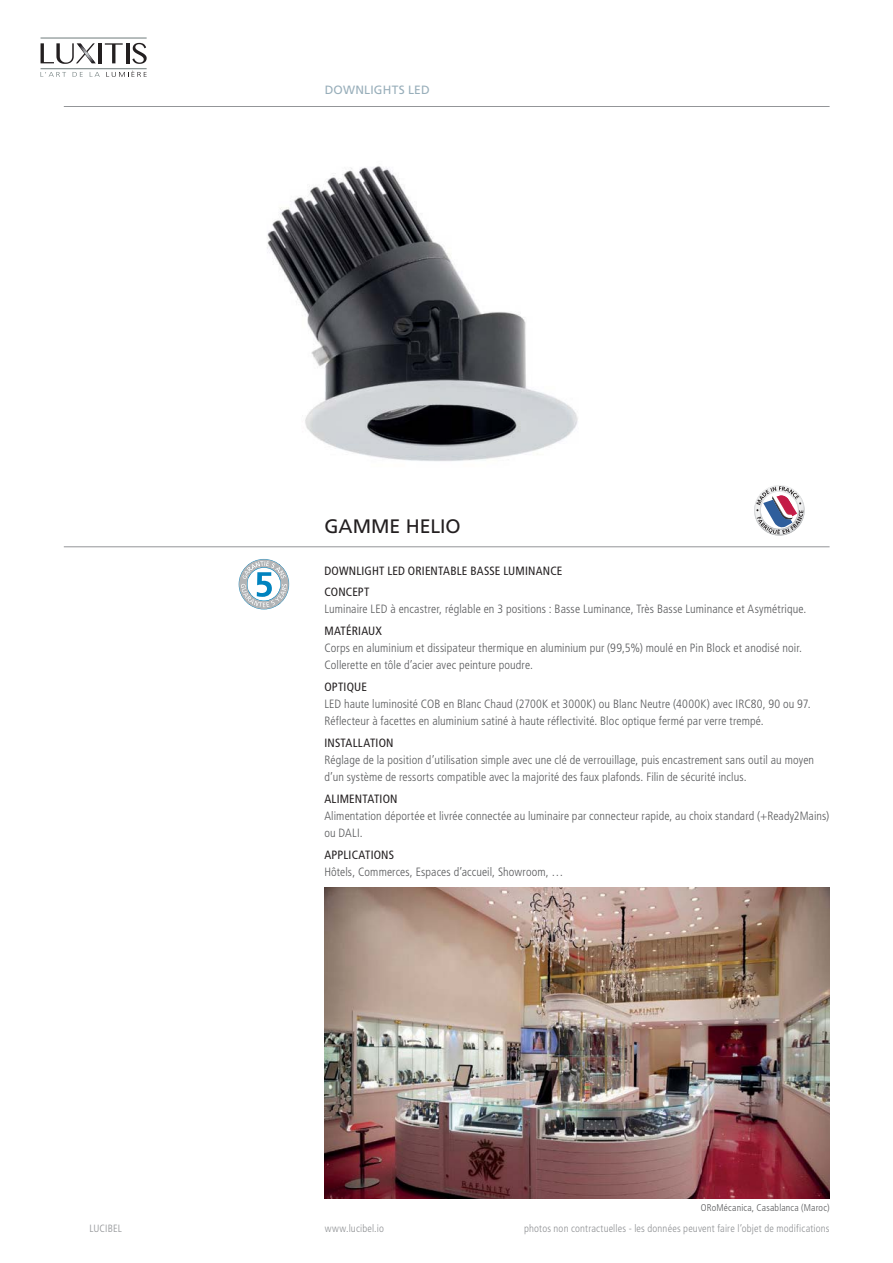
<style>
.page{position:relative;width:893px;height:1263px;background:#fff}
.page>*{position:absolute;margin:0;border:0;box-sizing:border-box;transform-origin:0 0}
.t1{font:19.5px "Frutiger LT";color:#231f20}
.t2{font:300 condensed 12px/17.2px "Frutiger LT";letter-spacing:.01em;color:#58595b}
.t3{font:condensed 12px/21.5px "Frutiger LT";letter-spacing:.015em;color:#231f20}
.t4{font:12px "Frutiger LT";letter-spacing:.015em;color:#98aeba}
.t5{font:300 condensed 10.5px "Frutiger LT";letter-spacing:.015em;color:#8f9194}
.t6{font:300 condensed 9.75px "Frutiger LT";letter-spacing:.015em;color:#58595b}
</style>
<div class="page">
<hr style="left:64px;top:106px;width:765px;height:1px;background:#939598">
<hr style="left:41px;top:68px;width:106px;height:1px;background:#6f7c7c">
<hr style="left:41px;top:38px;width:106px;height:1px;background:#6f7c7c">
<svg style="left:41px;top:43px;width:55px;height:21px"></svg>
<hr style="left:98px;top:43px;width:4px;height:20px;background:#231f20">
<svg style="left:105px;top:43px;width:18px;height:20px"></svg>
<hr style="left:126px;top:43px;width:3px;height:20px;background:#231f20">
<svg style="left:132px;top:43px;width:15px;height:21px"></svg>
<img style="left:77px;top:44px;width:18px;height:19px">
<svg style="left:41px;top:72px;width:25px;height:5px"></svg>
<svg style="left:73px;top:72px;width:10px;height:5px"></svg>
<svg style="left:90px;top:72px;width:10px;height:5px"></svg>
<svg style="left:106px;top:71px;width:41px;height:6px"></svg>
<img style="left:267px;top:166px;width:311px;height:295px">
<img style="left:325px;top:887px;width:504px;height:312px">
<hr style="left:64px;top:546px;width:765px;height:1px;background:#939598">
<svg style="left:238px;top:559px;width:51px;height:50px"></svg>
<svg style="left:754px;top:485px;width:51px;height:51px"></svg>
<p class="t5" style="left:89px;top:1223px;width:34px">LUCIBEL</p>
<p class="t4" style="left:325px;top:83px;width:106px">DOWNLIGHTS LED</p>
<h1 class="t1" style="left:324px;top:514px;width:138px">GAMME HELIO</h1>
<p class="t3" style="left:324px;top:560px;width:240px">DOWNLIGHT LED ORIENTABLE BASSE LUMINANCE<br>CONCEPT</p>
<p class="t2" style="left:324px;top:601px;width:483px">Luminaire LED à encastrer, réglable en 3 positions : Basse Luminance, Très Basse Luminance et Asymétrique.</p>
<p class="t3" style="left:324px;top:620px;width:59px">MATÉRIAUX</p>
<p class="t2" style="left:324px;top:640px;width:479px">Corps en aluminium et dissipateur thermique en aluminium pur (99,5%) moulé en Pin Block et anodisé noir.<br>Collerette en tôle d’acier avec peinture poudre.</p>
<p class="t3" style="left:324px;top:676px;width:44px">OPTIQUE</p>
<p class="t2" style="left:324px;top:696px;width:488px">LED haute luminosité COB en Blanc Chaud (2700K et 3000K) ou Blanc Neutre (4000K) avec IRC80, 90 ou 97.<br>Réflecteur à facettes en aluminium satiné à haute réflectivité. Bloc optique fermé par verre trempé.</p>
<p class="t3" style="left:324px;top:732px;width:71px">INSTALLATION</p>
<p class="t2" style="left:324px;top:752px;width:491px">Réglage de la position d’utilisation simple avec une clé de verrouillage, puis encastrement sans outil au moyen d’un système de ressorts compatible avec la majorité des faux plafonds. Filin de sécurité inclus.</p>
<p class="t3" style="left:324px;top:788px;width:75px">ALIMENTATION</p>
<p class="t2" style="left:324px;top:808px;width:506px">Alimentation déportée et livrée connectée au luminaire par connecteur rapide, au choix standard (+Ready2Mains) ou DALI.</p>
<p class="t3" style="left:324px;top:844px;width:71px">APPLICATIONS</p>
<p class="t2" style="left:324px;top:864px;width:241px">Hôtels, Commerces, Espaces d’accueil, Showroom, …</p>
<p class="t6" style="left:700px;top:1203px;width:130px">ORoMécanica, Casablanca (Maroc)</p>
<p class="t5" style="left:325px;top:1223px;width:61px">www.lucibel.io</p>
<p class="t5" style="left:524px;top:1223px;width:307px">photos non contractuelles - les données peuvent faire l’objet de modifications</p>
</div>
